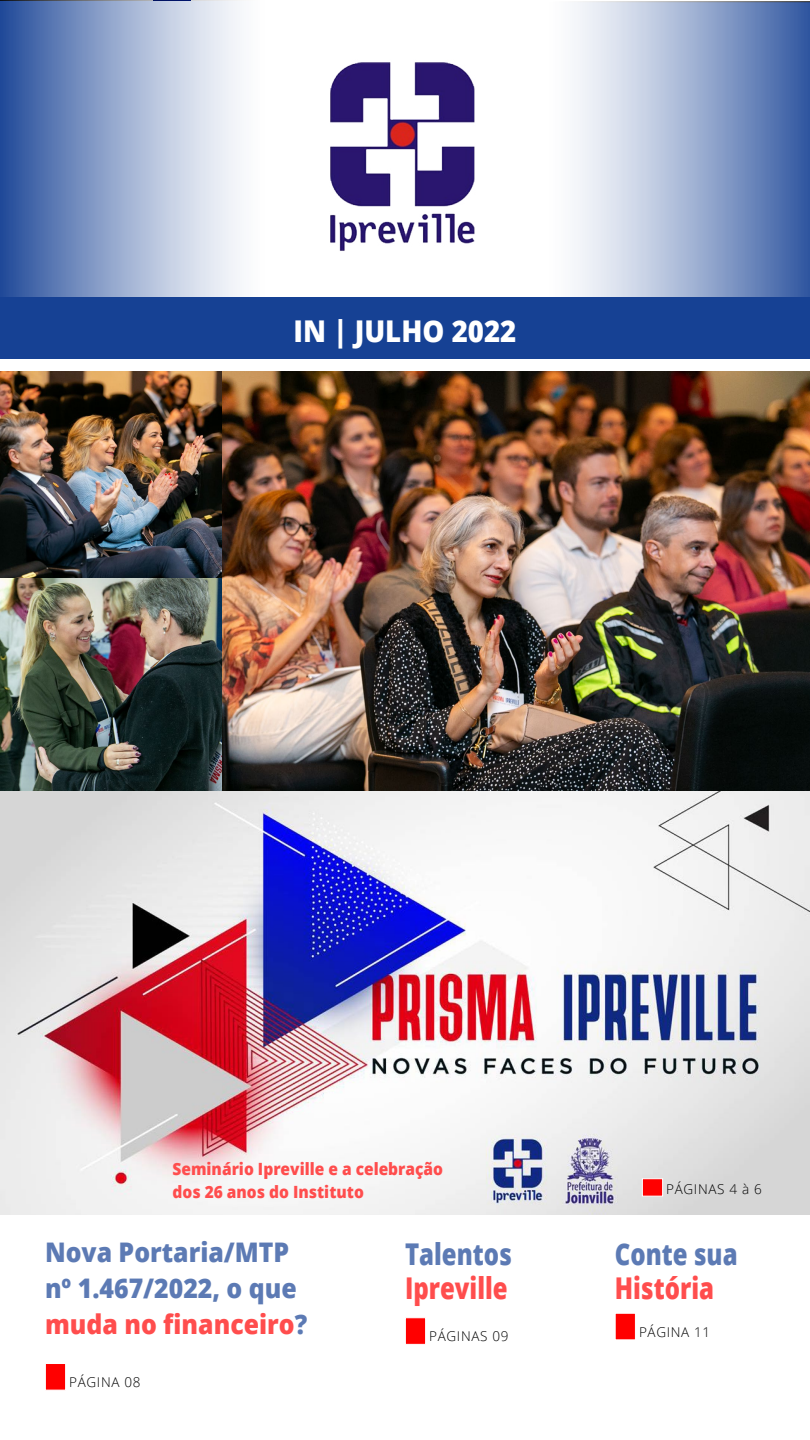
<style>
.page{position:relative;width:810px;height:1440px;background:#fff}
.page>*{position:absolute;margin:0;border:0;box-sizing:border-box;transform-origin:0 0}
.t1{font:800 30px "Open Sans";color:#ff4d4d;scale:.8 1}
.t2{font:800 30px "Open Sans";color:#5c7ab4;scale:.8 1}
.t3{font:800 30px "Open Sans";color:#fff;scale:.92 1}
.t4{font:800 27px/36px "Open Sans";color:#5c7ab4;scale:.92 1}
.t5{font:800 16.88px/22.5px "Open Sans";color:#ff4d4d;scale:.92 1}
.t6{font:300 13.5px "Open Sans";letter-spacing:.05em;color:#000}
.s1{color:#ff4d4d}
</style>
<div class="page">
<img style="left:0;top:791px;width:810px;height:424px">
<svg style="left:0;top:0;width:240px;height:297px;background:#95a8ce"></svg>
<svg style="left:574px;top:1px;width:236px;height:296px;background:#9caed1"></svg>
<img style="left:330px;top:62px;width:145px;height:189px">
<div style="left:0;top:297px;width:810px;height:62px;background:#164194"></div>
<div style="left:642px;top:1178px;width:21px;height:19px;background:#f00;border:1px solid #fff"></div>
<div style="left:405px;top:1317px;width:21px;height:28px;background:#f00;border:1px solid #fff"></div>
<div style="left:615px;top:1313px;width:21px;height:27px;background:#f00;border:1px solid #fff"></div>
<div style="left:45px;top:1363px;width:21px;height:27px;background:#f00;border:1px solid #fff"></div>
<img style="left:0;top:371px;width:222px;height:207px">
<img style="left:0;top:578px;width:222px;height:213px">
<img style="left:222px;top:371px;width:588px;height:420px">
<h1 class="t3" style="left:294px;top:309px;width:244px">IN | JULHO 2022</h1>
<p class="t5" style="left:172px;top:1157px;width:296px">Seminário Ipreville e a celebração dos 26 anos do Instituto</p>
<h2 class="t4" style="left:45px;top:1233px;width:287px">Nova Portaria/MTP nº 1.467/2022, o que <span class="s1">muda no financeiro</span>?</h2>
<p class="t6" style="left:69px;top:1373px;width:73px">PÁGINA 08</p>
<h1 class="t2" style="left:405px;top:1231px;width:135px">Talentos</h1>
<h1 class="t1" style="left:405px;top:1265px;width:130px">Ipreville</h1>
<p class="t6" style="left:429px;top:1327px;width:81px">PÁGINAS 09</p>
<p class="t6" style="left:666px;top:1180px;width:97px">PÁGINAS 4 à 6</p>
<h1 class="t2" style="left:615px;top:1231px;width:155px">Conte sua</h1>
<h1 class="t1" style="left:615px;top:1265px;width:126px">História</h1>
<p class="t6" style="left:639px;top:1323px;width:73px">PÁGINA 11</p>
</div>
